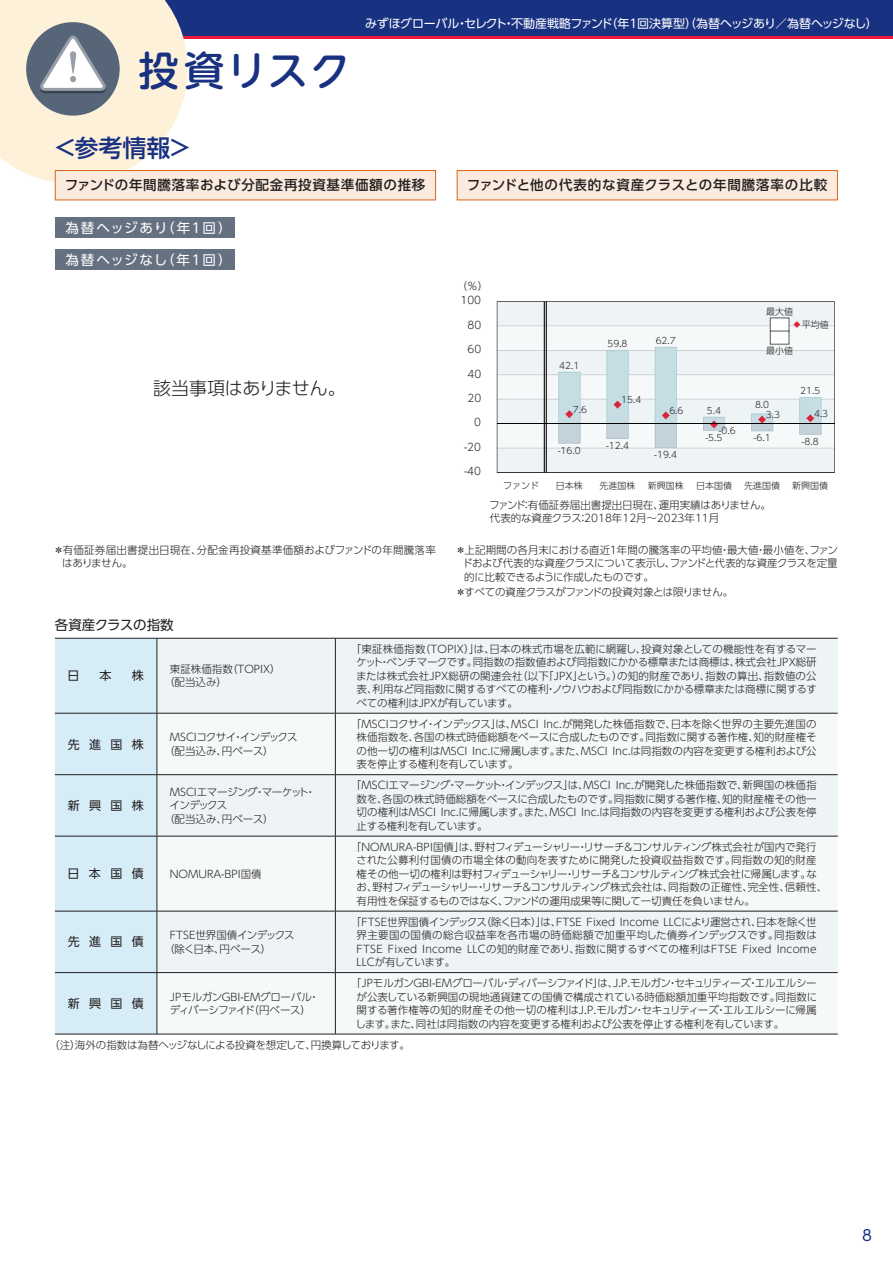
<style>
.page{position:relative;width:893px;height:1263px;background:#fff}
.page>*{position:absolute;margin:0;border:0;box-sizing:border-box;transform-origin:0 0}
.t1{font:40.5px "UD Shin M Go Pro Medium 90 msp RKSJ H";letter-spacing:.045em;color:#183181}
.t2{font:24px "UD Shin Go Pro Medium 90 msp RKSJ H";color:#183181}
.t3{font:18px "UD Shin Go Pro Light 90 msp RKSJ H";letter-spacing:-.02em;color:#231f20}
.t4{font:15px "UD Shin Go Pro Regular 90 msp RKSJ H";color:#183181}
.t5{font:13.5px "UD Shin Go Pro Medium 90 msp RKSJ H";letter-spacing:.05em;color:#231f20}
.t6{font:13.5px "UD Shin Go Pro Regular 90 msp RKSJ H";letter-spacing:.04em;color:#fff}
.t7{font:13.5px "UD Shin Go Pro Regular 90 msp RKSJ H";letter-spacing:-.015em;color:#231f20}
.t8{font:12px "UD Shin Go Pro Regular 90 msp RKSJ H";letter-spacing:-.02em;color:#fff}
.t9{font:12px "UD Shin Go Pro Regular 90 msp RKSJ H";letter-spacing:.785em;color:#231f20}
.t10{font:10.5px/13.5px "UD Shin Go Pro Light 90 msp RKSJ H";letter-spacing:-.01em;color:#231f20}
.t11{font:10.5px/13.5px "UD Shin Go Pro Light 90 msp RKSJ H";letter-spacing:.025em;color:#231f20}
.t12{font:10.5px "UD Shin Go Pro Light 90 msp RKSJ H";letter-spacing:-.03em;color:#231f20}
.t13{font:10.5px "UD Shin Go Pro Light 90 msp RKSJ H";letter-spacing:-.035em;color:#231f20}
.t14{font:9px "UD Shin Go Pro Light 90 msp RKSJ H";color:#231f20}
</style>
<div class="page">
<div style="left:0;top:0;width:893px;height:38px;background:#183181"></div>
<hr style="left:0;top:36px;width:893px;height:2px;background:#ed1a3a">
<svg style="left:0;top:0;width:188px;height:184px"></svg>
<div style="left:55px;top:171px;width:380px;height:29px;background:#fbebde"></div>
<div style="left:55px;top:170px;width:381px;height:30px;border:1px solid #dc641c"></div>
<div style="left:457px;top:171px;width:380px;height:29px;background:#fbebde"></div>
<div style="left:457px;top:170px;width:381px;height:30px;border:1px solid #dc641c"></div>
<div style="left:55px;top:217px;width:180px;height:21px;background:#657081"></div>
<div style="left:55px;top:249px;width:180px;height:21px;background:#657081"></div>
<svg style="left:497px;top:301px;width:338px;height:172px;fill:#eef3f6"></svg>
<hr style="left:544px;top:302px;width:1px;height:170px;background:#030303">
<hr style="left:546px;top:302px;width:1px;height:170px;background:#030303">
<hr style="left:497px;top:423px;width:337px;height:1px;background:#030303">
<svg style="left:558px;top:317px;width:263px;height:131px"></svg>
<div style="left:55px;top:639px;width:102px;height:395px;background:#d6edf7"></div>
<div style="left:158px;top:639px;width:680px;height:74px;background:#eef3f6"></div>
<div style="left:158px;top:714px;width:680px;height:320px;background:#f6f9fa"></div>
<hr style="left:55px;top:638px;width:783px;height:1px;background:#231f20">
<hr style="left:55px;top:1034px;width:783px;height:1px;background:#231f20">
<hr style="left:157px;top:639px;width:1px;height:74px;background:#231f20">
<hr style="left:335px;top:639px;width:1px;height:74px;background:#231f20">
<hr style="left:55px;top:713px;width:280px;height:1px;background:#231f20">
<hr style="left:157px;top:713px;width:1px;height:61px;background:#231f20">
<hr style="left:335px;top:713px;width:503px;height:1px;background:#231f20">
<hr style="left:335px;top:713px;width:1px;height:61px;background:#231f20">
<hr style="left:55px;top:774px;width:280px;height:1px;background:#231f20">
<hr style="left:157px;top:775px;width:1px;height:61px;background:#231f20">
<hr style="left:335px;top:774px;width:503px;height:1px;background:#231f20">
<hr style="left:335px;top:775px;width:1px;height:61px;background:#231f20">
<hr style="left:55px;top:836px;width:280px;height:1px;background:#231f20">
<hr style="left:157px;top:836px;width:1px;height:75px;background:#231f20">
<hr style="left:335px;top:836px;width:503px;height:1px;background:#231f20">
<hr style="left:335px;top:836px;width:1px;height:75px;background:#231f20">
<hr style="left:55px;top:911px;width:280px;height:1px;background:#231f20">
<hr style="left:157px;top:911px;width:1px;height:61px;background:#231f20">
<hr style="left:335px;top:911px;width:503px;height:1px;background:#231f20">
<hr style="left:335px;top:911px;width:1px;height:61px;background:#231f20">
<hr style="left:55px;top:972px;width:280px;height:1px;background:#231f20">
<hr style="left:157px;top:973px;width:1px;height:61px;background:#231f20">
<hr style="left:335px;top:972px;width:503px;height:1px;background:#231f20">
<hr style="left:335px;top:973px;width:1px;height:61px;background:#231f20">
<h1 class="t1" style="left:139px;top:56px;width:213px">投資リスク</h1>
<p class="t8" style="left:365px;top:19px;width:514px">みずほグローバル・セレクト・不動産戦略ファンド（年１回決算型）（為替ヘッジあり／為替ヘッジなし）</p>
<h2 class="t2" style="left:53px;top:139px;width:141px">＜参考情報＞</h2>
<p class="t5" style="left:65px;top:180px;width:362px">ファンドの年間騰落率および分配金再投資基準価額の推移</p>
<p class="t5" style="left:467px;top:180px;width:362px">ファンドと他の代表的な資産クラスとの年間騰落率の比較</p>
<p class="t6" style="left:65px;top:223px;width:168px">為替ヘッジあり（年１回）</p>
<p class="t6" style="left:65px;top:254px;width:168px">為替ヘッジなし（年１回）</p>
<p class="t10" style="left:457px;top:280px;width:33px">（％）</p>
<h3 class="t3" style="left:153px;top:381px;width:194px">該当事項はありません。</h3>
<p class="t10" style="left:460px;top:295px;width:22px">100</p>
<p class="t10" style="left:467px;top:319px;width:15px">80</p>
<p class="t10" style="left:467px;top:344px;width:15px">60</p>
<p class="t10" style="left:467px;top:368px;width:15px">40</p>
<p class="t10" style="left:467px;top:393px;width:15px">20</p>
<p class="t10" style="left:474px;top:417px;width:8px">0</p>
<p class="t10" style="left:464px;top:442px;width:19px">-20</p>
<p class="t10" style="left:464px;top:466px;width:19px">-40</p>
<p class="t14" style="left:559px;top:362px;width:22px">42.1</p>
<p class="t14" style="left:573px;top:406px;width:16px">7.6</p>
<p class="t14" style="left:558px;top:447px;width:24px">-16.0</p>
<p class="t14" style="left:607px;top:341px;width:22px">59.8</p>
<p class="t14" style="left:656px;top:337px;width:22px">62.7</p>
<p class="t14" style="left:621px;top:396px;width:22px">15.4</p>
<p class="t14" style="left:606px;top:442px;width:24px">-12.4</p>
<p class="t14" style="left:669px;top:407px;width:16px">6.6</p>
<p class="t14" style="left:654px;top:451px;width:24px">-19.4</p>
<p class="t14" style="left:766px;top:309px;width:28px">最大値</p>
<p class="t14" style="left:766px;top:347px;width:28px">最小値</p>
<p class="t14" style="left:802px;top:321px;width:28px">平均値</p>
<p class="t14" style="left:707px;top:407px;width:16px">5.4</p>
<p class="t14" style="left:800px;top:387px;width:22px">21.5</p>
<p class="t14" style="left:755px;top:401px;width:16px">8.0</p>
<p class="t14" style="left:766px;top:411px;width:16px">3.3</p>
<p class="t14" style="left:814px;top:410px;width:16px">4.3</p>
<p class="t14" style="left:719px;top:427px;width:19px">-0.6</p>
<p class="t14" style="left:705px;top:434px;width:19px">-5.5</p>
<p class="t14" style="left:753px;top:435px;width:19px">-6.1</p>
<p class="t14" style="left:801px;top:438px;width:19px">-8.8</p>
<p class="t14" style="left:503px;top:482px;width:37px">ファンド</p>
<p class="t14" style="left:556px;top:482px;width:28px">日本株</p>
<p class="t14" style="left:599px;top:482px;width:37px">先進国株</p>
<p class="t14" style="left:648px;top:482px;width:37px">新興国株</p>
<p class="t14" style="left:696px;top:482px;width:37px">日本国債</p>
<p class="t14" style="left:744px;top:482px;width:37px">先進国債</p>
<p class="t14" style="left:792px;top:482px;width:37px">新興国債</p>
<p class="t10" style="left:489px;top:499px;width:283px">ファンド：有価証券届出書提出日現在、運用実績はありません。代表的な資産クラス：2018年12月～2023年11月</p>
<p class="t11" style="left:62px;top:544px;width:375px;text-indent:-9px">＊有価証券届出書提出日現在、分配金再投資基準価額およびファンドの年間騰落率はありません。</p>
<p class="t10" style="left:462px;top:544px;width:377px;text-align:justify;text-indent:-7px">＊上記期間の各月末における直近１年間の騰落率の平均値・最大値・最小値を、ファンドおよび代表的な資産クラスについて表示し、ファンドと代表的な資産クラスを定量的に比較できるように作成したものです。</p>
<p class="t13" style="left:455px;top:588px;width:279px">＊すべての資産クラスがファンドの投資対象とは限りません。</p>
<p class="t7" style="left:55px;top:620px;width:120px">各資産クラスの指数</p>
<p class="t9" style="left:67px;top:671px;width:13px">日</p>
<p class="t9" style="left:100px;top:671px;width:13px">本</p>
<p class="t9" style="left:132px;top:671px;width:13px">株</p>
<p class="t10" style="left:164px;top:664px;width:118px;text-indent:6px">東証株価指数（TOPIX）（配当込み）</p>
<p class="t10" style="left:356px;top:643px;width:462px;text-align:justify;text-indent:-5px">「東証株価指数（TOPIX）」は、日本の株式市場を広範に網羅し、投資対象としての機能性を有するマーケット・ベンチマークです。同指数の指数値および同指数にかかる標章または商標は、株式会社ＪＰＸ総研または株式会社ＪＰＸ総研の関連会社（以下「ＪＰＸ」という。）の知的財産であり、指数の算出、指数値の公表、利用など同指数に関するすべての権利・ノウハウおよび同指数にかかる標章または商標に関するすべての権利はＪＰＸが有しています。</p>
<p class="t9" style="left:68px;top:739px;width:78px">先進国株</p>
<p class="t10" style="left:164px;top:732px;width:135px;text-indent:6px">MSCIコクサイ・インデックス（配当込み、円ベース）</p>
<p class="t9" style="left:68px;top:801px;width:78px">新興国株</p>
<p class="t10" style="left:170px;top:787px;width:147px">MSCIエマージング・マーケット・</p>
<p class="t10" style="left:170px;top:800px;width:59px">インデックス</p>
<p class="t10" style="left:164px;top:814px;width:111px">（配当込み、円ベース）</p>
<p class="t9" style="left:67px;top:869px;width:78px">日本国債</p>
<p class="t10" style="left:170px;top:868px;width:93px">NOMURA-BPI国債</p>
<p class="t9" style="left:68px;top:937px;width:78px">先進国債</p>
<p class="t10" style="left:164px;top:930px;width:132px;text-indent:6px">FTSE世界国債インデックス（除く日本、円ベース）</p>
<p class="t10" style="left:357px;top:718px;width:462px;text-align:justify;text-indent:-6px">「MSCIコクサイ・インデックス」は、MSCI Inc.が開発した株価指数で、日本を除く世界の主要先進国の株価指数を、各国の株式時価総額をベースに合成したものです。同指数に関する著作権、知的財産権その他一切の権利はMSCI Inc.に帰属します。また、MSCI Inc.は同指数の内容を変更する権利および公表を停止する権利を有しています。</p>
<p class="t10" style="left:357px;top:780px;width:462px;text-align:justify;text-indent:-6px">「MSCIエマージング・マーケット・インデックス」は、MSCI Inc.が開発した株価指数で、新興国の株価指数を、各国の株式時価総額をベースに合成したものです。同指数に関する著作権、知的財産権その他一切の権利はMSCI Inc.に帰属します。また、MSCI Inc.は同指数の内容を変更する権利および公表を停止する権利を有しています。</p>
<p class="t10" style="left:356px;top:841px;width:472px;text-indent:-5px">「NOMURA-BPI国債」は、野村フィデューシャリー・リサーチ＆コンサルティング株式会社が国内で発行された公募利付国債の市場全体の動向を表すために開発した投資収益指数です。同指数の知的財産権その他一切の権利は野村フィデューシャリー・リサーチ＆コンサルティング株式会社に帰属します。なお、野村フィデューシャリー・リサーチ＆コンサルティング株式会社は、同指数の正確性、完全性、信頼性、有用性を保証するものではなく、ファンドの運用成果等に関して一切責任を負いません。</p>
<p class="t10" style="left:357px;top:916px;width:462px;text-align:justify;text-indent:-6px">「FTSE世界国債インデックス（除く日本）」は、FTSE Fixed Income LLCにより運営され、日本を除く世界主要国の国債の総合収益率を各市場の時価総額で加重平均した債券インデックスです。同指数はFTSE Fixed Income LLCの知的財産であり、指数に関するすべての権利はFTSE Fixed Income LLCが有しています。</p>
<p class="t10" style="left:355px;top:978px;width:463px;text-align:justify;text-indent:-5px">「JPモルガンGBI-EMグローバル・ディバーシファイド」は、J.P.モルガン・セキュリティーズ・エルエルシーが公表している新興国の現地通貨建ての国債で構成されている時価総額加重平均指数です。同指数に関する著作権等の知的財産その他一切の権利はJ.P.モルガン・セキュリティーズ・エルエルシーに帰属します。また、同社は同指数の内容を変更する権利および公表を停止する権利を有しています。</p>
<p class="t12" style="left:49px;top:1041px;width:362px">（注）海外の指数は為替ヘッジなしによる投資を想定して、円換算しております。</p>
<p class="t9" style="left:68px;top:999px;width:78px">新興国債</p>
<p class="t10" style="left:170px;top:991px;width:151px">JPモルガンGBI-EMグローバル・ディバーシファイド（円ベース）</p>
<h3 class="t4" style="left:862px;top:1230px;width:11px">8</h3>
</div>
